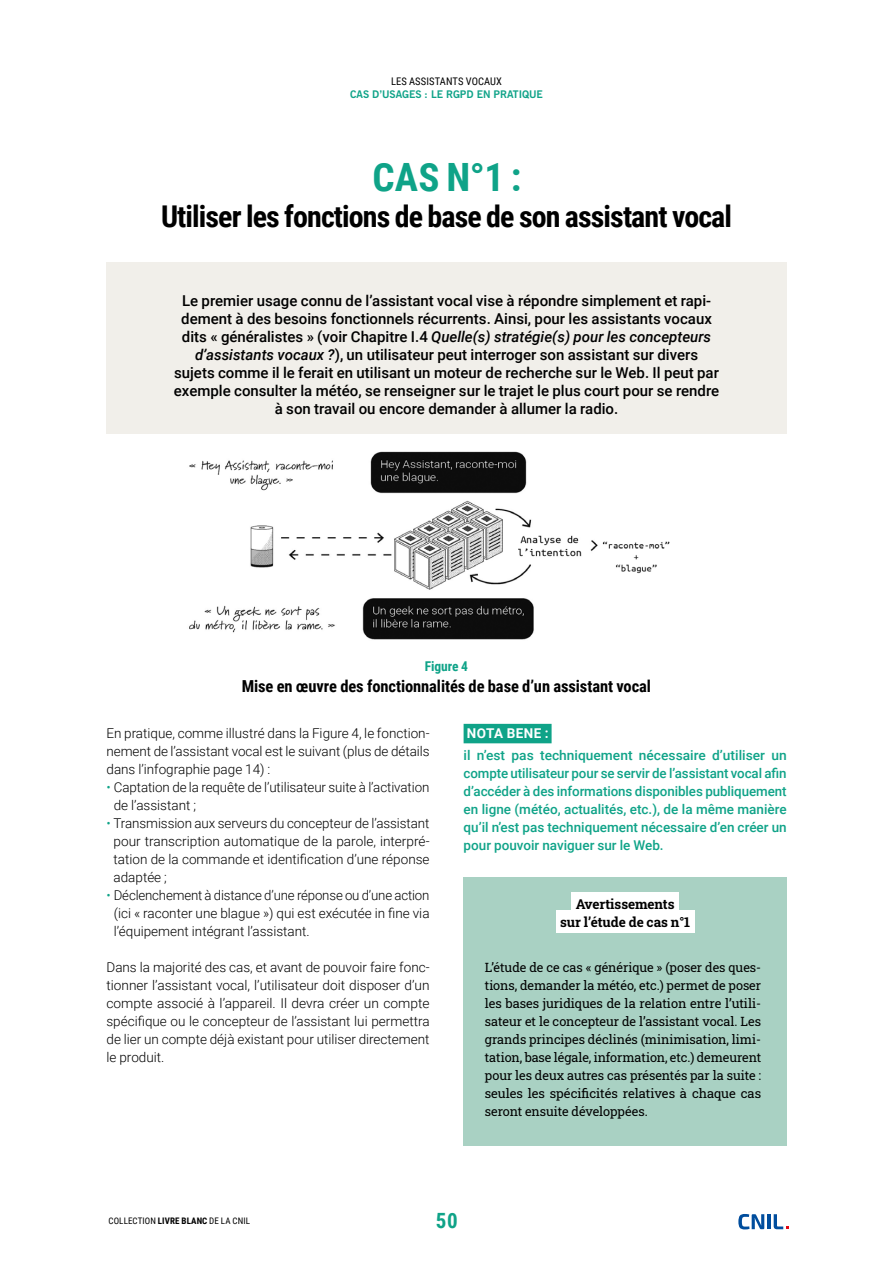
<style>
.page{position:relative;width:893px;height:1263px;background:#fff}
.page>*{position:absolute;margin:0;border:0;box-sizing:border-box;transform-origin:0 0}
.t1{font:700 39px "Roboto Condensed";color:#0fa388}
.t2{font:700 30px "Roboto Condensed";letter-spacing:-.03em;color:#000}
.t3{font:700 21px "Roboto Condensed";color:#0fa388}
.t4{font:700 16.5px "Roboto Condensed";letter-spacing:-.005em;color:#000}
.t5{font:500 15px/18px "Roboto";color:#000;text-align:center}
.t6{font:300 13.5px/18px "Roboto";color:#000;text-align:justify}
.t7{font:500 13.5px/18px "Roboto";color:#0fa388;text-align:justify}
.t8{font:700 13.5px/18px "Roboto Slab";letter-spacing:-.005em;color:#000;text-align:center}
.t9{font:700 13.5px "Roboto";letter-spacing:.035em;color:#fff}
.t10{font:700 13.5px "Roboto Condensed";letter-spacing:-.005em;color:#0fa388}
.t11{font:12.75px/18px "Roboto Slab";letter-spacing:-.005em;color:#000;text-align:justify}
.t12{font:700 10.5px "News Gothic BT";letter-spacing:-.005em;color:#0fa388}
.t13{font:10.5px "Roboto Condensed";letter-spacing:.01em;color:#000}
.t14{font:9px "Roboto Condensed";letter-spacing:.01em;color:#000}
.s1{font-style:italic}
.s2{color:#0fa388}
.s3{font-weight:700}
</style>
<div class="page">
<div style="left:107px;top:263px;width:680px;height:171px;background:#f1efea"></div>
<svg style="left:738px;top:1214px;width:26px;height:15px"></svg>
<hr style="left:767px;top:1214px;width:4px;height:15px;background:#004d9d">
<svg style="left:774px;top:1214px;width:15px;height:15px"></svg>
<img style="left:189px;top:451px;width:481px;height:189px">
<div style="left:464px;top:877px;width:323px;height:269px;background:#a9d1c3"></div>
<div style="left:571px;top:893px;width:108px;height:22px;background:#fff"></div>
<div style="left:556px;top:911px;width:138px;height:22px;background:#fff"></div>
<div style="left:464px;top:724px;width:88px;height:19px;background:#0fa388"></div>
<p class="t13" style="left:391px;top:74px;width:113px">LES ASSISTANTS VOCAUX</p>
<p class="t12" style="left:350px;top:88px;width:194px">CAS D’USAGES : LE RGPD EN PRATIQUE</p>
<h1 class="t1" style="left:372px;top:150px;width:151px">CAS N°1 :</h1>
<h2 class="t2" style="left:161px;top:195px;width:573px">Utiliser les fonctions de base de son assistant vocal</h2>
<p class="t5" style="left:174px;top:291px;width:547px">Le premier usage connu de l’assistant vocal vise à répondre simplement et rapi&shy;dement à des besoins fonctionnels récurrents. Ainsi, pour les assistants vocaux dits « généralistes » (voir Chapitre I.4 <span class="s1">Quelle(s) stratégie(s) pour les concepteurs d’assistants vocaux ?</span>), un utilisateur peut interroger son assistant sur divers sujets comme il le ferait en utilisant un moteur de recherche sur le Web. Il peut par exemple consulter la météo, se renseigner sur le trajet le plus court pour se rendre à son travail ou encore demander à allumer la radio.</p>
<p class="t10" style="left:425px;top:656px;width:45px">Figure 4</p>
<p class="t4" style="left:242px;top:674px;width:411px">Mise en œuvre des fonctionnalités de base d’un assistant vocal</p>
<p class="t6" style="left:106px;top:724px;width:325px">En pratique, comme illustré dans la Figure 4, le fonction&shy;nement de l’assistant vocal est le suivant (plus de détails dans l’infographie page 14) :</p>
<p class="t6" style="left:114px;top:778px;width:317px;text-indent:-7px"><span class="s2">•</span> Captation de la requête de l’utilisateur suite à l’activation de l’assistant ;</p>
<p class="t6" style="left:114px;top:814px;width:318px;text-indent:-7px"><span class="s2">•</span> Transmission aux serveurs du concepteur de l’assistant pour transcription automatique de la parole, interpré&shy;tation de la commande et identification d’une réponse adaptée ;</p>
<p class="t6" style="left:114px;top:886px;width:317px;text-indent:-7px"><span class="s2">•</span> Déclenchement à distance d’une réponse ou d’une action (ici « raconter une blague ») qui est exécutée in fine via l’équipement intégrant l’assistant.</p>
<p class="t6" style="left:106px;top:958px;width:325px">Dans la majorité des cas, et avant de pouvoir faire fonc&shy;tionner l’assistant vocal, l’utilisateur doit disposer d’un compte associé à l’appareil. Il devra créer un compte spécifique ou le concepteur de l’assistant lui permettra de lier un compte déjà existant pour utiliser directement le produit.</p>
<p class="t9" style="left:467px;top:724px;width:83px">NOTA BENE :</p>
<p class="t7" style="left:464px;top:746px;width:325px">il n’est pas techniquement nécessaire d’utiliser un compte utilisateur pour se servir de l’assistant vocal afin d’accéder à des informations disponibles publiquement en ligne (météo, actualités, etc.), de la même manière qu’il n’est pas techniquement nécessaire d’en créer un pour pouvoir naviguer sur le Web.</p>
<p class="t8" style="left:560px;top:895px;width:132px">Avertissements<br>sur l’étude de cas n°1</p>
<p class="t11" style="left:485px;top:958px;width:278px">L’étude de ce cas « générique » (poser des ques&shy;tions, demander la météo, etc.) permet de poser les bases juridiques de la relation entre l’utili&shy;sateur et le concepteur de l’assistant vocal. Les grands principes déclinés (minimisation, limi&shy;tation, base légale, information, etc.) demeurent pour les deux autres cas présentés par la suite : seules les spécificités relatives à chaque cas seront ensuite développées.</p>
<p class="t14" style="left:109px;top:1215px;width:143px">COLLECTION <span class="s3">LIVRE BLANC</span> DE LA CNIL</p>
<h3 class="t3" style="left:436px;top:1206px;width:23px">50</h3>
</div>
